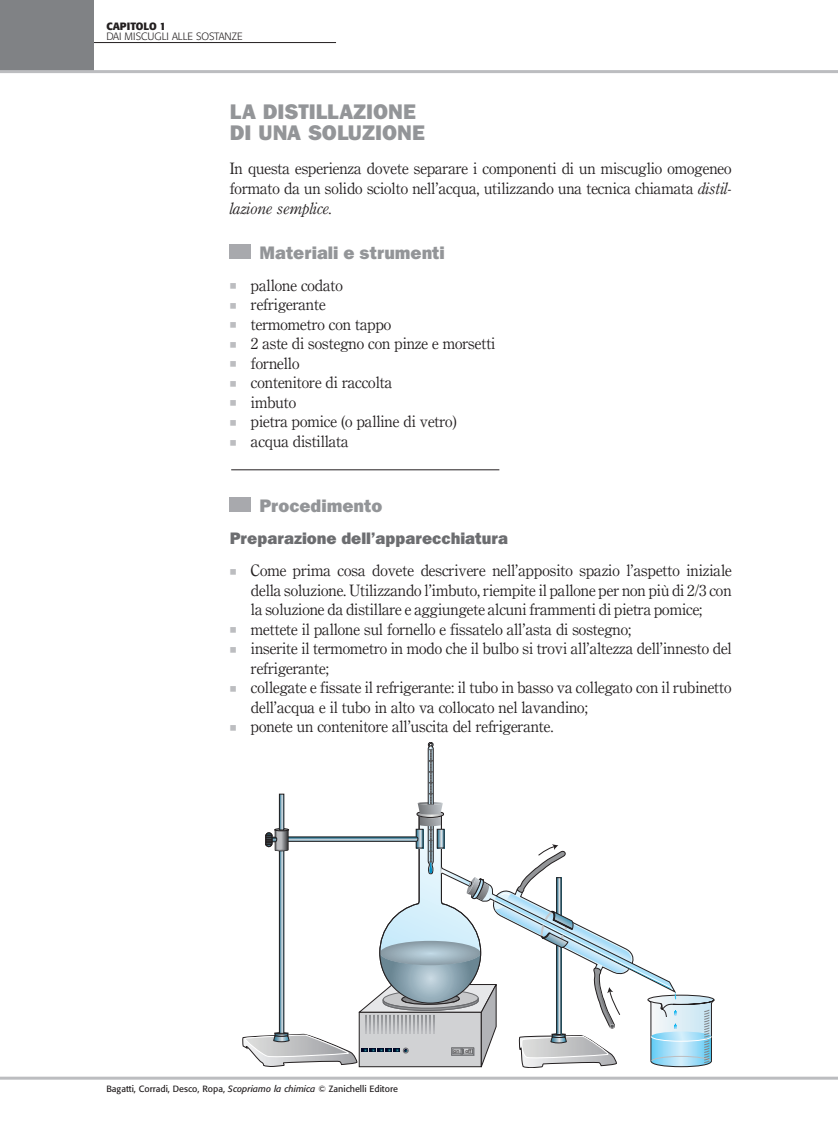
<style>
.page{position:relative;width:838px;height:1132px;background:#fff}
.page>*{position:absolute;margin:0;border:0;box-sizing:border-box;transform-origin:0 0}
.t1{font:800 21px/21px "Franklin Gothic IT Cby BT";color:#939598}
.t2{font:800 18px "Franklin Gothic IT Cby BT";color:#939598}
.t3{font:800 16.5px "Franklin Gothic IT Cby BT";color:#6c6d70}
.t4{font:15.75px/19.5px "Alfa Cent OS";color:#231f20}
.t5{font:italic 15.75px "Alfa Cen";color:#231f20}
.t6{font:300 10.5px "Formata";color:#231f20}
.t7{font:700 10.5px "Formata";color:#231f20}
.t8{font:9px "Formata";color:#231f20}
.t9{font:5.55px "Franklin Gothic IT Cby BT";color:#231f20}
.s1{font-family:"Alfa Cen";font-style:italic}
.s2{font-family:"Zapf RM";font-size:9px;color:#bcbdc0}
.s3{font-style:italic}
</style>
<div class="page">
<hr style="left:71px;top:42px;width:265px;height:1px;background:#231f20">
<div style="left:0;top:0;width:94px;height:72px;background:#808285"></div>
<hr style="left:0;top:1076px;width:838px;height:3px;background:#bcbdc0">
<hr style="left:0;top:70px;width:838px;height:3px;background:#bcbdc0">
<svg style="left:243px;top:742px;width:471px;height:326px"></svg>
<div style="left:230px;top:243px;width:21px;height:15px;background:#a8a9ad"></div>
<hr style="left:231px;top:469px;width:268px;height:1px;background:#231f20">
<div style="left:230px;top:496px;width:21px;height:15px;background:#a8a9ad"></div>
<p class="t7" style="left:106px;top:19px;width:61px">CAPITOLO 1</p>
<p class="t6" style="left:106px;top:30px;width:138px">DAI MISCUGLI ALLE SOSTANZE</p>
<h1 class="t1" style="left:230px;top:101px;width:197px">La Distillazione di una soluzione</h1>
<p class="t4" style="left:230px;top:159px;width:503px">In questa esperienza dovete separare i componenti di un miscuglio omogeneo formato da un solido sciolto nell’acqua, utilizzando una tecnica chiamata <span class="s1">distil-</span></p>
<p class="t5" style="left:230px;top:198px;width:104px">lazione semplice.</p>
<p class="t2" style="left:259px;top:241px;width:187px">Materiali e strumenti</p>
<p class="t4" style="left:230px;top:275px;width:267px"><span class="s2">n</span> pallone codato<br><span class="s2">n</span> refrigerante<br><span class="s2">n</span> termometro con tappo<br><span class="s2">n</span> 2 aste di sostegno con pinze e morsetti <span class="s2">n</span> fornello<br><span class="s2">n</span> contenitore di raccolta<br><span class="s2">n</span> imbuto<br><span class="s2">n</span> pietra pomice (o palline di vetro)<br><span class="s2">n</span> acqua distillata</p>
<p class="t2" style="left:259px;top:493px;width:124px">Procedimento</p>
<p class="t3" style="left:230px;top:527px;width:280px">Preparazione dell’apparecchiatura</p>
<p class="t4" style="left:230px;top:560px;width:503px"><span class="s2">n</span> Come prima cosa dovete descrivere nell’apposito spazio l’aspetto iniziale</p>
<p class="t4" style="left:251px;top:580px;width:482px">della soluzione. Utilizzando l’imbuto, riempite il pallone per non più di 2/3 con</p>
<p class="t4" style="left:251px;top:599px;width:453px">la soluzione da distillare e aggiungete alcuni frammenti di pietra pomice;</p>
<p class="t4" style="left:230px;top:619px;width:403px"><span class="s2">n</span> mettete il pallone sul fornello e fissatelo all’asta di sostegno;</p>
<p class="t4" style="left:230px;top:638px;width:503px"><span class="s2">n</span> inserite il termometro in modo che il bulbo si trovi all’altezza dell’innesto del</p>
<p class="t4" style="left:251px;top:658px;width:79px">refrigerante;</p>
<p class="t4" style="left:230px;top:677px;width:503px"><span class="s2">n</span> collegate e fissate il refrigerante: il tubo in basso va collegato con il rubinetto</p>
<p class="t4" style="left:251px;top:697px;width:338px">dell’acqua e il tubo in alto va collocato nel lavandino;</p>
<p class="t4" style="left:230px;top:716px;width:325px"><span class="s2">n</span> ponete un contenitore all’uscita del refrigerante.</p>
<p class="t8" style="left:106px;top:1083px;width:293px">Bagatti, Corradi, Desco, Ropa, <span class="s3">Scopriamo la chimica ©</span> Zanichelli Editore</p>
<p class="t9" style="left:453px;top:1047px;width:19px">on off</p>
</div>
